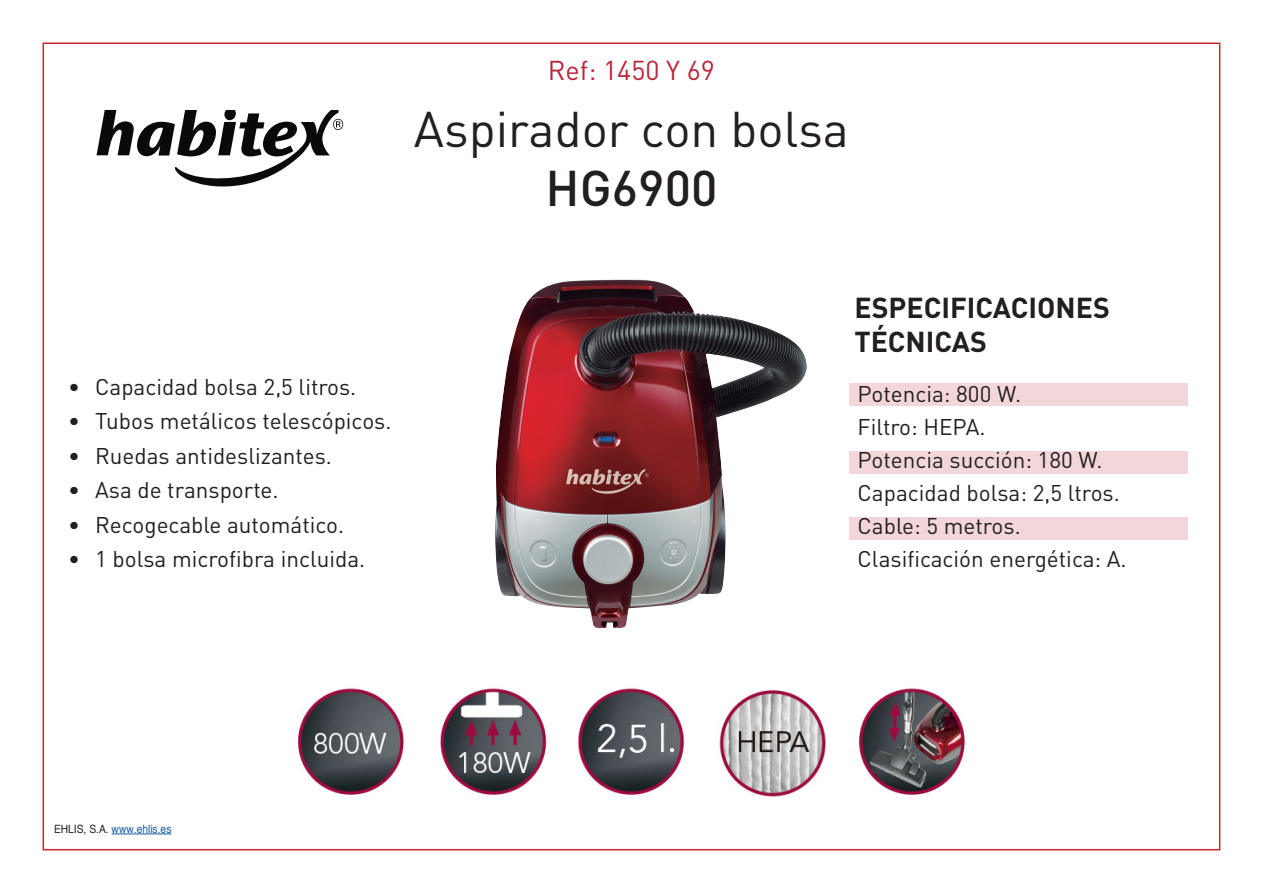
<style>
.page{position:relative;width:1263px;height:893px;background:#fff}
.page>*{position:absolute;margin:0;border:0;box-sizing:border-box;transform-origin:0 0}
.t1{font:49.5px "DIN";color:#231f20}
.t2{font:500 49.5px "DIN";color:#231f20}
.t3{font:700 28.5px "DIN";color:#231f20}
.t4{font:27px "DIN";color:#ba263b}
.t5{font:22.5px "DIN";color:#231f20}
.t6{font:11.4px "Helvetica";color:#175d9e;scale:.9 1}
.s1{color:#231f20}
</style>
<div class="page">
<hr style="left:112px;top:834px;width:59px;height:1px;background:#175d9e">
<div style="left:849px;top:384px;width:339px;height:22px;background:#f2d6da"></div>
<div style="left:849px;top:451px;width:339px;height:23px;background:#f2d6da"></div>
<div style="left:849px;top:517px;width:339px;height:23px;background:#f2d6da"></div>
<img style="left:495px;top:280px;width:312px;height:348px">
<img style="left:297px;top:688px;width:668px;height:109px">
<svg style="left:97px;top:110px;width:246px;height:77px"></svg>
<p class="t4" style="left:548px;top:54px;width:169px">Ref: 1450 Y 69</p>
<p class="t1" style="left:414px;top:98px;width:436px">Aspirador con bolsa</p>
<p class="t2" style="left:545px;top:156px;width:173px">HG6900</p>
<p class="t5" style="left:68px;top:372px;width:290px">• Capacidad bolsa 2,5 litros.</p>
<p class="t5" style="left:68px;top:407px;width:325px">• Tubos metálicos telescópicos.</p>
<p class="t5" style="left:68px;top:441px;width:265px">• Ruedas antideslizantes.</p>
<p class="t5" style="left:68px;top:476px;width:212px">• Asa de transporte.</p>
<p class="t5" style="left:68px;top:510px;width:278px">• Recogecable automático.</p>
<p class="t5" style="left:68px;top:545px;width:299px">• 1 bolsa microfibra incluida.</p>
<p class="t3" style="left:854px;top:289px;width:257px">ESPECIFICACIONES</p>
<p class="t3" style="left:854px;top:323px;width:134px">TÉCNICAS</p>
<p class="t5" style="left:858px;top:380px;width:165px">Potencia: 800 W.</p>
<p class="t5" style="left:858px;top:413px;width:129px">Filtro: HEPA.</p>
<p class="t5" style="left:858px;top:446px;width:246px">Potencia succión: 180 W.</p>
<p class="t5" style="left:858px;top:479px;width:264px">Capacidad bolsa: 2,5 ltros.</p>
<p class="t5" style="left:858px;top:512px;width:165px">Cable: 5 metros.</p>
<p class="t5" style="left:858px;top:545px;width:271px">Clasificación energética: A.</p>
<p class="t6" style="left:54px;top:820px;width:132px"><span class="s1">EHLIS, S.A.</span> www.ehlis.es</p>
</div>
